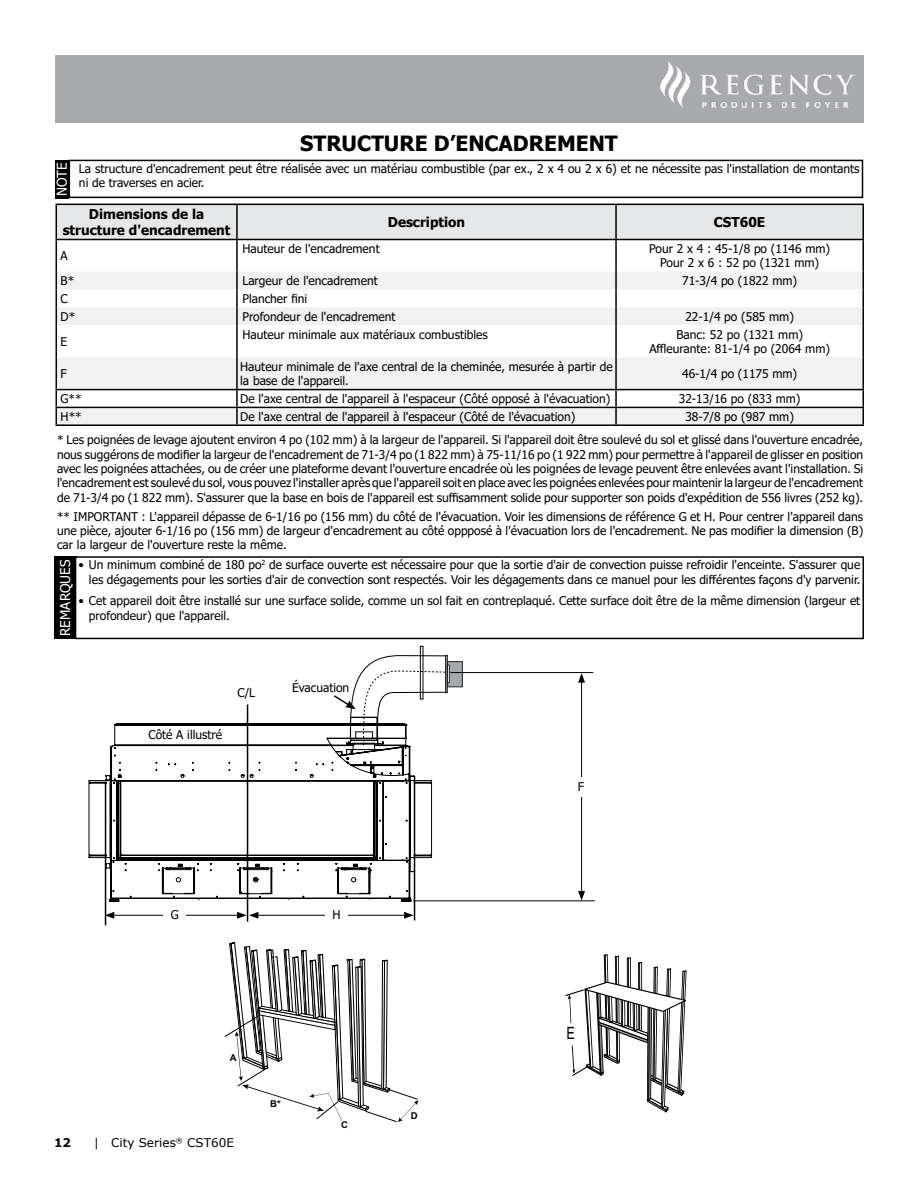
<style>
.page{position:relative;width:918px;height:1188px;background:#fff}
.page>*{position:absolute;margin:0;border:0;box-sizing:border-box;transform-origin:0 0}
.t1{font:700 21px "Tahoma";color:#000}
.t2{font:16.95px "Helvetica";color:#000;scale:.75 1}
.t3{font:700 13.5px/16.2px "Tahoma";color:#000;text-align:center}
.t4{font:13.5px "Tahoma";color:#fff}
.t5{font:12px/14.4px "Tahoma";color:#000}
.t6{font:12px "Verdana";color:#000}
.t7{font:700 12px "Verdana";color:#000}
.t8{font:700 9.45px "Arial";color:#000}
</style>
<div class="page">
<div style="left:56px;top:55px;width:808px;height:67px;background:#a7a9ac"></div>
<img style="left:661px;top:61px;width:194px;height:46px">
<div style="left:55px;top:160px;width:14px;height:38px;background:#000"></div>
<div style="left:69px;top:160px;width:794px;height:38px;border:2px solid #000"></div>
<svg style="left:224px;top:942px;width:195px;height:181px"></svg>
<div style="left:57px;top:205px;width:805px;height:34px;background:#e6e7e8"></div>
<svg style="left:57px;top:240px;width:805px;height:1px"></svg>
<svg style="left:57px;top:272px;width:805px;height:152px;fill:#f1f1f2"></svg>
<hr style="left:56px;top:204px;width:181px;height:1px;background:#000">
<hr style="left:56px;top:205px;width:1px;height:34px;background:#000">
<hr style="left:237px;top:204px;width:379px;height:1px;background:#000">
<hr style="left:236px;top:205px;width:2px;height:34px;background:#000">
<hr style="left:616px;top:204px;width:248px;height:1px;background:#000">
<hr style="left:615px;top:205px;width:2px;height:34px;background:#000">
<hr style="left:862px;top:205px;width:2px;height:34px;background:#000">
<hr style="left:56px;top:239px;width:181px;height:1px;background:#000">
<hr style="left:56px;top:240px;width:1px;height:32px;background:#000">
<hr style="left:237px;top:239px;width:379px;height:1px;background:#000">
<hr style="left:236px;top:240px;width:2px;height:32px;background:#000">
<hr style="left:616px;top:239px;width:248px;height:1px;background:#000">
<hr style="left:615px;top:240px;width:2px;height:32px;background:#000">
<hr style="left:862px;top:240px;width:2px;height:32px;background:#000">
<svg style="left:56px;top:272px;width:1px;height:53px"></svg>
<svg style="left:236px;top:272px;width:2px;height:53px"></svg>
<svg style="left:615px;top:272px;width:2px;height:53px"></svg>
<svg style="left:862px;top:272px;width:2px;height:53px"></svg>
<hr style="left:56px;top:325px;width:1px;height:32px;background:#000">
<hr style="left:236px;top:325px;width:2px;height:32px;background:#000">
<hr style="left:615px;top:325px;width:2px;height:32px;background:#000">
<hr style="left:862px;top:325px;width:2px;height:32px;background:#000">
<hr style="left:56px;top:357px;width:1px;height:32px;background:#000">
<hr style="left:236px;top:357px;width:2px;height:32px;background:#000">
<hr style="left:615px;top:357px;width:2px;height:32px;background:#000">
<hr style="left:862px;top:357px;width:2px;height:32px;background:#000">
<hr style="left:56px;top:389px;width:181px;height:1px;background:#000">
<hr style="left:237px;top:389px;width:379px;height:1px;background:#000">
<hr style="left:616px;top:389px;width:248px;height:1px;background:#000">
<hr style="left:56px;top:407px;width:181px;height:1px;background:#000">
<svg style="left:56px;top:390px;width:1px;height:34px"></svg>
<hr style="left:237px;top:407px;width:379px;height:1px;background:#000">
<svg style="left:236px;top:390px;width:2px;height:34px"></svg>
<hr style="left:616px;top:407px;width:248px;height:1px;background:#000">
<svg style="left:615px;top:390px;width:2px;height:34px"></svg>
<svg style="left:862px;top:390px;width:2px;height:34px"></svg>
<hr style="left:56px;top:424px;width:181px;height:2px;background:#000">
<hr style="left:237px;top:424px;width:379px;height:2px;background:#000">
<hr style="left:616px;top:424px;width:248px;height:2px;background:#000">
<div style="left:54px;top:556px;width:22px;height:83px;background:#000"></div>
<div style="left:75px;top:556px;width:789px;height:83px;border:2px solid #000"></div>
<svg style="left:565px;top:954px;width:122px;height:159px"></svg>
<svg style="left:88px;top:723px;width:344px;height:179px"></svg>
<div style="left:420px;top:646px;width:3px;height:53px;border:1px solid #000"></div>
<hr style="left:450px;top:672px;width:143px;height:1px;background:#000">
<hr style="left:413px;top:900px;width:182px;height:1px;background:#000">
<hr style="left:581px;top:680px;width:1px;height:213px;background:#000">
<svg style="left:578px;top:673px;width:7px;height:10px"></svg>
<svg style="left:578px;top:891px;width:7px;height:9px"></svg>
<div style="left:578px;top:777px;width:20px;height:19px;background:#fff"></div>
<svg style="left:330px;top:655px;width:133px;height:95px"></svg>
<hr style="left:414px;top:776px;width:1px;height:144px;background:#000">
<hr style="left:105px;top:782px;width:1px;height:143px;background:#000">
<hr style="left:247px;top:704px;width:1px;height:218px;background:#000">
<hr style="left:112px;top:915px;width:127px;height:1px;background:#000">
<svg style="left:106px;top:912px;width:8px;height:7px"></svg>
<hr style="left:256px;top:915px;width:150px;height:1px;background:#000">
<svg style="left:237px;top:912px;width:21px;height:7px"></svg>
<svg style="left:404px;top:912px;width:10px;height:7px"></svg>
<div style="left:164px;top:910px;width:22px;height:15px;background:#fff"></div>
<div style="left:326px;top:910px;width:22px;height:15px;background:#fff"></div>
<h1 class="t1" style="left:300px;top:129px;width:319px">STRUCTURE D’ENCADREMENT</h1>
<p class="t4" style="left:53px;top:196px;width:35px;rotate:-90deg">NOTE</p>
<p class="t5" style="left:79px;top:162px;width:782px">La structure d'encadrement peut être réalisée avec un matériau combustible (par ex., 2 x 4 ou 2 x 6) et ne nécessite pas l'installation de montants ni de traverses en acier.</p>
<p class="t3" style="left:63px;top:207px;width:169px">Dimensions de la structure d'encadrement</p>
<p class="t3" style="left:388px;top:215px;width:79px">Description</p>
<p class="t3" style="left:714px;top:215px;width:53px">CST60E</p>
<p class="t5" style="left:61px;top:249px;width:9px">A</p>
<p class="t5" style="left:242px;top:242px;width:139px">Hauteur de l'encadrement</p>
<p class="t5" style="left:649px;top:242px;width:183px;text-align:center">Pour 2 x 4 : 45-1/8 po (1146 mm)<br>Pour 2 x 6 : 52 po (1321 mm)</p>
<p class="t5" style="left:61px;top:274px;width:15px">B*</p>
<p class="t5" style="left:242px;top:274px;width:137px">Largeur de l'encadrement</p>
<p class="t5" style="left:682px;top:274px;width:117px">71-3/4 po (1822 mm)</p>
<p class="t5" style="left:61px;top:292px;width:9px">C</p>
<p class="t5" style="left:242px;top:292px;width:66px">Plancher fini</p>
<p class="t5" style="left:61px;top:310px;width:16px">D*</p>
<p class="t5" style="left:242px;top:310px;width:155px">Profondeur de l'encadrement</p>
<p class="t5" style="left:685px;top:310px;width:110px">22-1/4 po (585 mm)</p>
<p class="t5" style="left:61px;top:335px;width:8px">E</p>
<p class="t5" style="left:242px;top:328px;width:247px">Hauteur minimale aux matériaux combustibles</p>
<p class="t5" style="left:649px;top:328px;width:182px;text-align:center">Banc: 52 po (1321 mm)<br>Affleurante: 81-1/4 po (2064 mm)</p>
<p class="t5" style="left:61px;top:367px;width:8px">F</p>
<p class="t5" style="left:240px;top:360px;width:374px">Hauteur minimale de l'axe central de la cheminée, mesurée à partir de la base de l'appareil.</p>
<p class="t5" style="left:682px;top:367px;width:117px">46-1/4 po (1175 mm)</p>
<p class="t5" style="left:61px;top:392px;width:23px">G**</p>
<p class="t5" style="left:240px;top:392px;width:372px">De l'axe central de l'appareil à l'espaceur (Côté opposé à l'évacuation)</p>
<p class="t5" style="left:679px;top:392px;width:123px">32-13/16 po (833 mm)</p>
<p class="t5" style="left:61px;top:410px;width:23px">H**</p>
<p class="t5" style="left:240px;top:410px;width:337px">De l'axe central de l'appareil à l'espaceur (Côté de l'évacuation)</p>
<p class="t5" style="left:57px;top:406px;width:808px;line-height:23.2px;text-indent:628px">38-7/8 po (987 mm)<br>* Les poignées de levage ajoutent environ 4 po (102 mm) à la largeur de l'appareil. Si l'appareil doit être soulevé du sol et glissé dans l'ouverture encadrée,</p>
<p class="t5" style="left:57px;top:448px;width:808px;text-align:justify">nous suggérons de modifier la largeur de l'encadrement de 71-3/4 po (1 822 mm) à 75-11/16 po (1 922 mm) pour permettre à l'appareil de glisser en position avec les poignées attachées, ou de créer une plateforme devant l'ouverture encadrée où les poignées de levage peuvent être enlevées avant l'installation. Si l'encadrement est soulevé du sol, vous pouvez l'installer après que l'appareil soit en place avec les poignées enlevées pour maintenir la largeur de l'encadrement de 71-3/4 po (1 822 mm). S'assurer que la base en bois de l'appareil est suffisamment solide pour supporter son poids d'expédition de 556 livres (252 kg).</p>
<p class="t5" style="left:57px;top:510px;width:808px;text-align:justify">** IMPORTANT : L'appareil dépasse de 6-1/16 po (156 mm) du côté de l'évacuation. Voir les dimensions de référence G et H. Pour centrer l'appareil dans une pièce, ajouter 6-1/16 po (156 mm) de largeur d'encadrement au côté oppposé à l'évacuation lors de l'encadrement. Ne pas modifier la dimension (B) car la largeur de l'ouverture reste la même.</p>
<p class="t4" style="left:56px;top:636px;width:78px;rotate:-90deg">REMARQUES</p>
<p class="t5" style="left:78px;top:558px;width:783px;text-align:right">• Un minimum combiné de 180 po<sup>2</sup> de surface ouverte est nécessaire pour que la sortie d'air de convection puisse refroidir l'enceinte. S'assurer que les dégagements pour les sorties d'air de convection sont respectés. Voir les dégagements dans ce manuel pour les différentes façons d'y parvenir.</p>
<p class="t5" style="left:89px;top:595px;width:773px;text-indent:-10px">• Cet appareil doit être installé sur une surface solide, comme un sol fait en contreplaqué. Cette surface doit être de la même dimension (largeur et profondeur) que l'appareil.</p>
<p class="t5" style="left:149px;top:728px;width:75px">Côté A illustré</p>
<p class="t5" style="left:238px;top:687px;width:19px">C/L</p>
<p class="t5" style="left:292px;top:681px;width:59px">Évacuation</p>
<p class="t5" style="left:171px;top:908px;width:10px">G</p>
<p class="t5" style="left:333px;top:908px;width:10px">H</p>
<p class="t8" style="left:230px;top:1051px;width:8px">A</p>
<p class="t7" style="left:54px;top:1135px;width:19px">12</p>
<p class="t6" style="left:94px;top:1135px;width:142px">| City Series<sup>®</sup> CST60E</p>
<p class="t8" style="left:270px;top:1097px;width:12px">B*</p>
<p class="t8" style="left:341px;top:1118px;width:8px">C</p>
<p class="t8" style="left:411px;top:1109px;width:8px">D</p>
<p class="t5" style="left:578px;top:780px;width:8px">F</p>
<h2 class="t2" style="left:567px;top:1023px;width:13px">E</h2>
</div>
